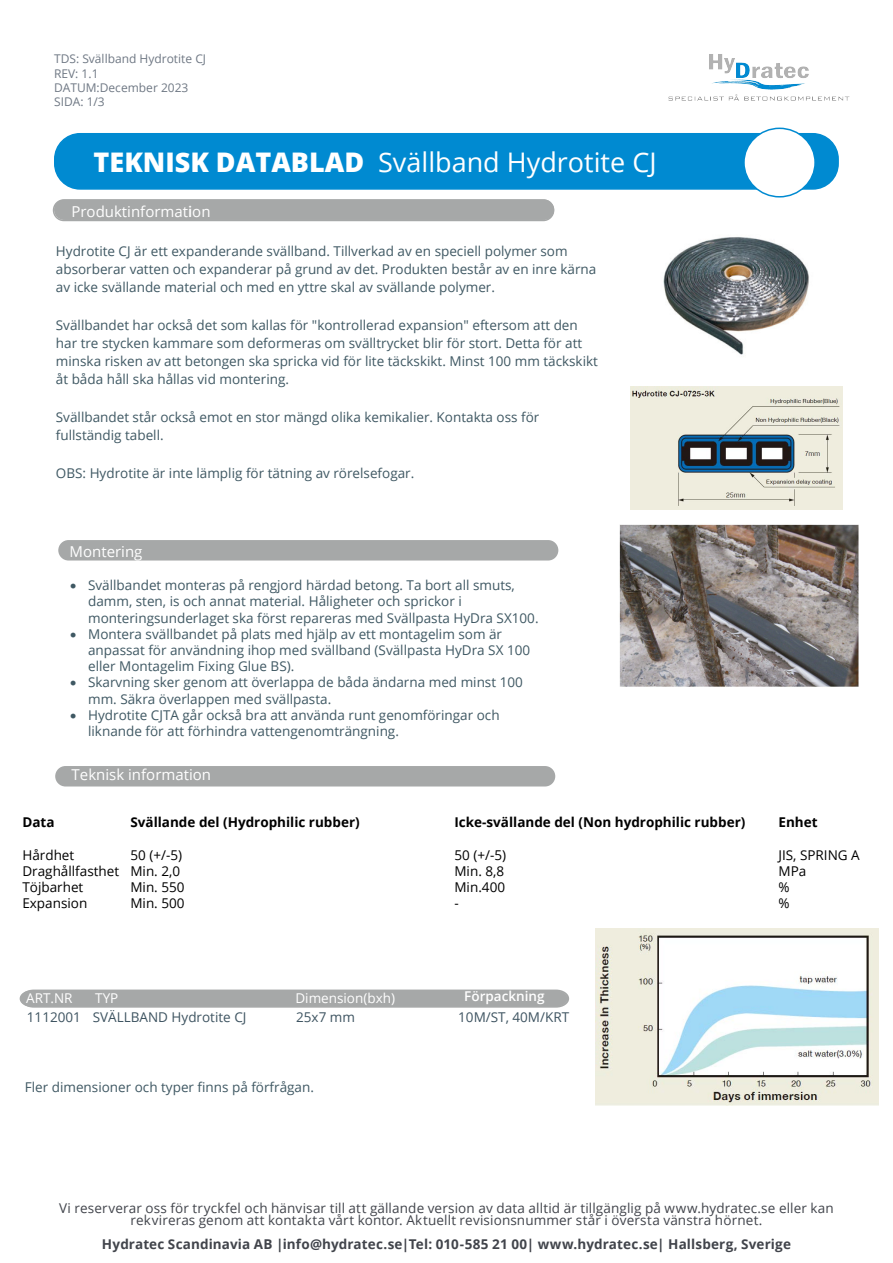
<style>
.page{position:relative;width:893px;height:1263px;background:#fff}
.page>*{position:absolute;margin:0;border:0;box-sizing:border-box;transform-origin:0 0}
.t1{font:27px "Open Sans";color:#fff}
.Skjema_Subheading_Ve{font:15px "Open Sans";color:#fff}
.Brødtekst{font:13.5px/18px "Open Sans";color:#3f5863}
.t2{font:13.5px/12px "Open Sans";letter-spacing:.01em;color:#41444b;text-align:center}
.t3{font:13.5px "Open Sans";color:#000}
.t4{font:700 13.5px "Open Sans";letter-spacing:.01em;color:#41444b}
.t5{font:700 13.5px "Open Sans";color:#000}
.t6{font:13.5px "Open Sans";color:#3e5461}
.t7{font:13.5px "Open Sans";color:#fff}
.Brødtekst-2{font:600 13.5px "Open Sans";color:#fff}
.t8{font:12px/14.4px "Open Sans";color:#6f7884}
.s1{font-weight:800}
.s2{font-weight:600}
</style>
<div class="page">
<div style="left:55px;top:134px;width:783px;height:55px;background:#008ad1;border-radius:25px"></div>
<div style="left:54px;top:133px;width:785px;height:57px;border:2px solid #008ad1;border-radius:25px"></div>
<div style="left:744px;top:128px;width:71px;height:69px;background:#fff;border-radius:50%"></div>
<div style="left:743px;top:128px;width:73px;height:70px;border:2px solid #008ad1;border-radius:50%"></div>
<div style="left:54px;top:199px;width:500px;height:21px;background:#a6a8a8;border-radius:10px"></div>
<div style="left:53px;top:199px;width:501px;height:22px;border:2px solid #a6a8a8;border-radius:10px"></div>
<svg style="left:20px;top:989px;width:550px;height:19px;background:#abadad"></svg>
<img style="left:663px;top:237px;width:146px;height:118px">
<img style="left:653px;top:54px;width:197px;height:105px">
<div style="left:58px;top:540px;width:500px;height:20px;background:#a6a8a8;border-radius:10px"></div>
<img style="left:619px;top:524px;width:240px;height:163px">
<div style="left:55px;top:766px;width:500px;height:20px;background:#a6a8a8;border-radius:10px"></div>
<img style="left:630px;top:387px;width:213px;height:123px">
<img style="left:595px;top:928px;width:284px;height:178px">
<p class="t8" style="left:54px;top:51px;width:154px">TDS: Svällband Hydrotite CJ<br>REV: 1.1<br>DATUM:December 2023<br>SIDA: 1/3</p>
<p class="t1" style="left:94px;top:143px;width:564px"><span class="s1">TEKNISK DATABLAD</span> Svällband Hydrotite CJ</p>
<p class="Skjema_Subheading_Ve" style="left:71px;top:201px;width:141px">Produktinformat<span class="s2">i</span>on</p>
<p class="Brødtekst" style="left:56px;top:242px;width:542px">Hydrotite CJ är ett expanderande svällband. Tillverkad av en speciell polymer som absorberar vatten och expanderar på grund av det. Produkten består av en inre kärna av icke svällande material och med en yttre skal av svällande polymer.</p>
<p class="Brødtekst" style="left:56px;top:316px;width:544px">Svällbandet har också det som kallas för "kontrollerad expansion" eftersom att den har tre stycken kammare som deformeras om svälltrycket blir för stort. Detta för att minska risken av att betongen ska spricka vid för lite täckskikt. Minst 100 mm täckskikt åt båda håll ska hållas vid montering.</p>
<p class="Brødtekst" style="left:56px;top:408px;width:485px">Svällbandet står också emot en stor mängd olika kemikalier. Kontakta oss för fullständig tabell.</p>
<p class="Brødtekst" style="left:56px;top:463px;width:360px">OBS: Hydrotite är inte lämplig för tätning av rörelsefogar.</p>
<p class="Skjema_Subheading_Ve" style="left:70px;top:541px;width:74px">Montering</p>
<p class="Brødtekst" style="left:88px;top:577px;width:452px;line-height:16.2px;text-indent:-18px">• Svällbandet monteras på rengjord härdad betong. Ta bort all smuts, damm, sten, is och annat material. Håligheter och sprickor i monteringsunderlaget ska först repareras med Svällpasta HyDra SX100.</p>
<p class="Brødtekst" style="left:88px;top:625px;width:443px;line-height:16.2px;text-indent:-18px">• Montera svällbandet på plats med hjälp av ett montagelim som är anpassat för användning ihop med svällband (Svällpasta HyDra SX 100 eller Montagelim Fixing Glue BS).</p>
<p class="Brødtekst" style="left:88px;top:674px;width:436px;line-height:16.2px;text-indent:-18px">• Skarvning sker genom att överlappa de båda ändarna med minst 100 mm. Säkra överlappen med svällpasta.</p>
<p class="Brødtekst" style="left:88px;top:706px;width:413px;line-height:16.2px;text-indent:-18px">• Hydrotite CJTA går också bra att använda runt genomföringar och liknande för att förhindra vattengenomträngning.</p>
<p class="Skjema_Subheading_Ve" style="left:72px;top:764px;width:141px">Teknisk information</p>
<p class="t5" style="left:130px;top:813px;width:231px">Svällande del (Hydrophilic rubber)</p>
<p class="t3" style="left:130px;top:845px;width:53px">50 (+/-5)</p>
<p class="t3" style="left:454px;top:845px;width:53px">50 (+/-5)</p>
<p class="t3" style="left:778px;top:845px;width:83px">JIS, SPRING A</p>
<p class="t3" style="left:22px;top:862px;width:159px">Draghållfasthet Min. 2,0</p>
<p class="t3" style="left:454px;top:862px;width:51px">Min. 8,8</p>
<p class="t3" style="left:778px;top:862px;width:29px">MPa</p>
<p class="t3" style="left:22px;top:878px;width:62px">Töjbarhet</p>
<p class="t3" style="left:130px;top:878px;width:56px">Min. 550</p>
<p class="t3" style="left:454px;top:878px;width:52px">Min.400</p>
<p class="t3" style="left:778px;top:878px;width:13px">%</p>
<p class="t3" style="left:22px;top:894px;width:66px">Expansion</p>
<p class="t3" style="left:130px;top:894px;width:56px">Min. 500</p>
<p class="t3" style="left:454px;top:894px;width:6px">-</p>
<p class="t3" style="left:778px;top:894px;width:13px">%</p>
<p class="t5" style="left:22px;top:813px;width:34px">Data</p>
<p class="t5" style="left:454px;top:813px;width:292px">Icke-svällande del (Non hydrophilic rubber)</p>
<p class="t5" style="left:778px;top:813px;width:41px">Enhet</p>
<p class="t3" style="left:22px;top:845px;width:53px">Hårdhet</p>
<p class="t7" style="left:26px;top:988px;width:48px">ART.NR</p>
<p class="t7" style="left:95px;top:988px;width:25px">TYP</p>
<p class="t7" style="left:295px;top:988px;width:101px">Dimension(bxh)</p>
<p class="Brødtekst-2" style="left:464px;top:987px;width:82px">Förpackning</p>
<p class="t6" style="left:27px;top:1008px;width:221px">1112001 SVÄLLBAND Hydrotite CJ</p>
<p class="t6" style="left:296px;top:1008px;width:60px">25x7 mm</p>
<p class="t6" style="left:458px;top:1008px;width:112px">10M/ST, 40M/KRT</p>
<p class="Brødtekst" style="left:25px;top:1077px;width:291px">Fler dimensioner och typer finns på förfrågan.</p>
<p class="t2" style="left:59px;top:1201px;width:776px">Vi reserverar oss för tryckfel och hänvisar till att gällande version av data alltid är tillgänglig på www.hydratec.se eller kan rekvireras genom att kontakta vårt kontor. Aktuellt revisionsnummer står i översta vänstra hörnet.</p>
<p class="t4" style="left:102px;top:1234px;width:690px">Hydratec Scandinavia AB |info@hydratec.se|Tel: 010-585 21 00| www.hydratec.se| Hallsberg, Sverige</p>
</div>
